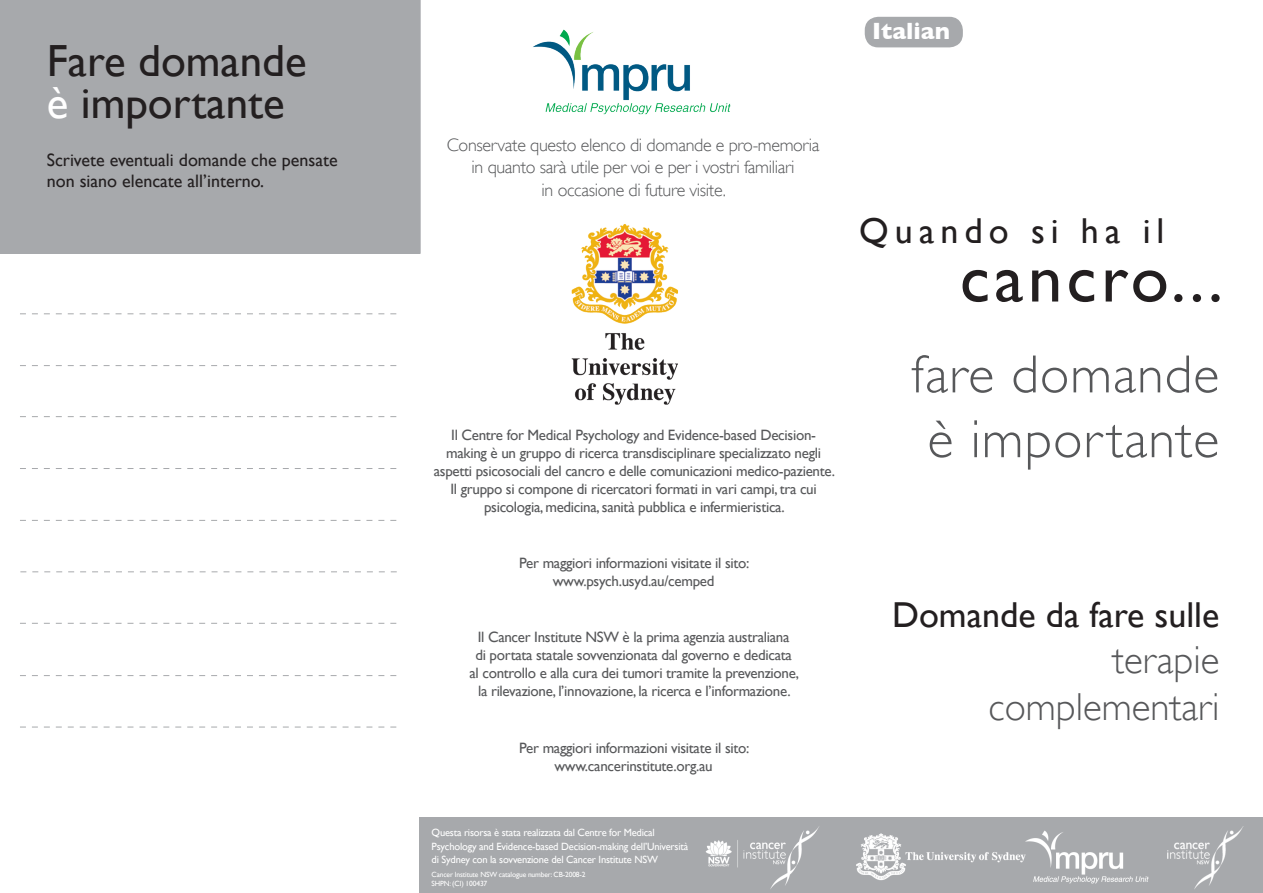
<style>
.page{position:relative;width:1263px;height:893px;background:#fff}
.page>*{position:absolute;margin:0;border:0;box-sizing:border-box;transform-origin:0 0}
.t1{font:69px "Gill Sans";letter-spacing:.06em;color:#231f20}
.t2{font:300 54px/64.8px "Gill Sans";letter-spacing:.02em;color:#57585a;text-align:center}
.t3{font:45px/42px "Gill Sans";color:#231f20}
.t4{font:300 39px/46.8px "Gill Sans";color:#57585a;text-align:right}
.t5{font:36px "Gill Sans";color:#231f20}
.t6{font:700 24px "Gill Sans";color:#fff}
.t7{font:300 18px/22.5px "Gill Sans";letter-spacing:-.02em;color:#57585a;text-align:center}
.t8{font:18px/21.6px "Gill Sans";color:#231f20}
.t9{font:15px/18px "Gill Sans";letter-spacing:-.02em;color:#57585a;text-align:center}
.t10{font:10.5px/13.5px "Gill Sans";letter-spacing:-.02em;color:#fff}
.t11{font:7.5px/9px "Gill Sans";letter-spacing:-.02em;color:#fff}
.s1{color:#fff}
</style>
<div class="page">
<div style="left:420px;top:817px;width:843px;height:76px;background:#a7a9ac"></div>
<div style="left:0;top:0;width:421px;height:254px;background:#a7a9ac"></div>
<svg style="left:20px;top:313px;width:376px;height:1px"></svg>
<svg style="left:20px;top:365px;width:376px;height:1px"></svg>
<svg style="left:20px;top:416px;width:376px;height:1px"></svg>
<svg style="left:20px;top:468px;width:376px;height:1px"></svg>
<svg style="left:20px;top:520px;width:376px;height:1px"></svg>
<svg style="left:20px;top:571px;width:377px;height:1px"></svg>
<svg style="left:20px;top:623px;width:376px;height:1px"></svg>
<svg style="left:20px;top:675px;width:376px;height:1px"></svg>
<svg style="left:20px;top:727px;width:376px;height:1px"></svg>
<div style="left:865px;top:17px;width:98px;height:30px;background:#a7a9ac;border-radius:14px"></div>
<img style="left:533px;top:29px;width:198px;height:86px">
<img style="left:571px;top:224px;width:107px;height:181px">
<img style="left:705px;top:826px;width:539px;height:63px">
<h3 class="t3" style="left:47px;top:39px;width:262px">Fare domande <span class="s1">è</span> importante</h3>
<p class="t8" style="left:47px;top:148px;width:292px">Scrivete eventuali domande che pensate non siano elencate all’interno.</p>
<h3 class="t6" style="left:872px;top:17px;width:79px">Italian</h3>
<p class="t7" style="left:447px;top:133px;width:374px">Conservate questo elenco di domande e pro-memoria in quanto sarà utile per voi e per i vostri familiari<br>in occasione di future visite.</p>
<p class="t9" style="left:451px;top:426px;width:366px">Il Centre for Medical Psychology and Evidence-based Decision-</p>
<p class="t9" style="left:434px;top:462px;width:403px">aspetti psicosociali del cancro e delle comunicazioni medico-paziente.<br>Il gruppo si compone di ricercatori formati in vari campi, tra cui psicologia, medicina, sanità pubblica e infermieristica.</p>
<p class="t9" style="left:446px;top:444px;width:376px">making è un gruppo di ricerca transdisciplinare specializzato negli</p>
<p class="t9" style="left:519px;top:554px;width:232px">Per maggiori informazioni visitate il sito: www.psych.usyd.au/cemped</p>
<p class="t9" style="left:469px;top:628px;width:331px">Il Cancer Institute NSW laè prima agenzia australiana<br>di portata statale sovvenzionata dal governo e dedicata<br>al controllo e alla cura dei tumori tramite la prevenzione, la rilevazione ’l, innovazione la, ricerca ’le informazione.</p>
<p class="t9" style="left:519px;top:738px;width:232px">Per maggiori informazioni visitate il sito: www.cancerinstitute.org.au</p>
<p class="t10" style="left:432px;top:826px;width:258px">Questa risorsa è stata realizzata dal Centre for Medical<br>Psychology and Evidence-based Decision-making dell’Università di Sydney con la sovvenzione del Cancer Institute NSW</p>
<p class="t11" style="left:432px;top:870px;width:155px">Cancer Institute NSW catalogue number: CB-2008-2<br>SHPN (: CI( 100437</p>
<h3 class="t5" style="left:859px;top:210px;width:151px">Qu na do</h3>
<h1 class="t1" style="left:960px;top:238px;width:265px">cancro...</h1>
<h3 class="t5" style="left:1081px;top:210px;width:41px">ha</h3>
<h3 class="t5" style="left:1143px;top:210px;width:23px">li</h3>
<h3 class="t5" style="left:1031px;top:210px;width:29px">is</h3>
<h2 class="t2" style="left:911px;top:342px;width:310px">fare domande è importante</h2>
<h3 class="t5" style="left:892px;top:593px;width:329px">Domande da fare sulle</h3>
<h3 class="t4" style="left:988px;top:637px;width:232px">terapie complementari</h3>
</div>
